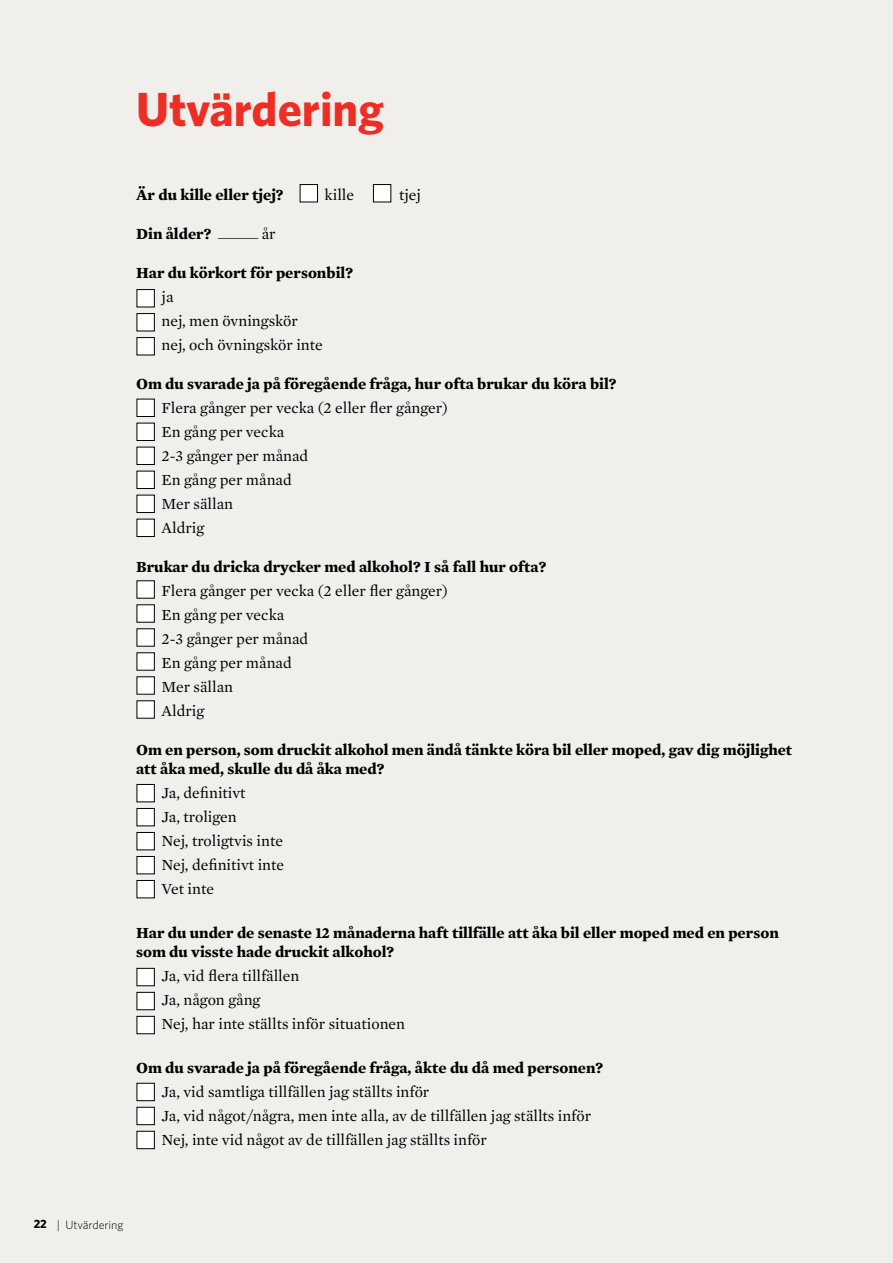
<style>
.page{position:relative;width:893px;height:1263px;background:#f0efec}
.page>*{position:absolute;margin:0;border:0;box-sizing:border-box;transform-origin:0 0}
.t1{font:700 48px "Whitney";color:#ee2e24}
.t2{font:15.75px/24px "Mercury Text G1";color:#000}
.t3{font:700 15.75px/19.5px "Mercury Text G1";color:#000}
.t4{font:300 12px "Whitney";color:#000}
.s1{font-weight:400}
.s2{font-weight:700}
</style>
<div class="page">
<div style="left:137px;top:290px;width:17px;height:17px;background:#fff"></div>
<div style="left:137px;top:289px;width:18px;height:18px;border:1px solid #000"></div>
<div style="left:300px;top:185px;width:18px;height:17px;background:#fff"></div>
<div style="left:300px;top:184px;width:18px;height:18px;border:1px solid #000"></div>
<div style="left:373px;top:185px;width:18px;height:17px;background:#fff"></div>
<div style="left:373px;top:184px;width:18px;height:18px;border:1px solid #000"></div>
<div style="left:137px;top:314px;width:17px;height:17px;background:#fff"></div>
<div style="left:137px;top:313px;width:18px;height:18px;border:1px solid #000"></div>
<div style="left:137px;top:338px;width:17px;height:17px;background:#fff"></div>
<div style="left:137px;top:337px;width:18px;height:18px;border:1px solid #000"></div>
<div style="left:137px;top:399px;width:17px;height:17px;background:#fff"></div>
<div style="left:137px;top:399px;width:18px;height:18px;border:1px solid #000"></div>
<div style="left:137px;top:423px;width:17px;height:17px;background:#fff"></div>
<div style="left:137px;top:423px;width:18px;height:18px;border:1px solid #000"></div>
<div style="left:137px;top:447px;width:17px;height:17px;background:#fff"></div>
<div style="left:137px;top:447px;width:18px;height:18px;border:1px solid #000"></div>
<div style="left:137px;top:471px;width:17px;height:17px;background:#fff"></div>
<div style="left:137px;top:471px;width:18px;height:18px;border:1px solid #000"></div>
<div style="left:137px;top:495px;width:17px;height:17px;background:#fff"></div>
<div style="left:137px;top:495px;width:18px;height:18px;border:1px solid #000"></div>
<div style="left:137px;top:519px;width:17px;height:17px;background:#fff"></div>
<div style="left:137px;top:519px;width:18px;height:18px;border:1px solid #000"></div>
<div style="left:137px;top:581px;width:17px;height:17px;background:#fff"></div>
<div style="left:137px;top:605px;width:17px;height:17px;background:#fff"></div>
<div style="left:137px;top:629px;width:17px;height:17px;background:#fff"></div>
<div style="left:137px;top:653px;width:17px;height:17px;background:#fff"></div>
<div style="left:137px;top:677px;width:17px;height:17px;background:#fff"></div>
<div style="left:137px;top:701px;width:17px;height:17px;background:#fff"></div>
<div style="left:137px;top:784px;width:17px;height:18px;background:#fff"></div>
<div style="left:137px;top:784px;width:18px;height:18px;border:1px solid #000"></div>
<div style="left:137px;top:808px;width:17px;height:18px;background:#fff"></div>
<div style="left:137px;top:808px;width:18px;height:18px;border:1px solid #000"></div>
<div style="left:137px;top:832px;width:17px;height:18px;background:#fff"></div>
<div style="left:137px;top:832px;width:18px;height:18px;border:1px solid #000"></div>
<div style="left:137px;top:856px;width:17px;height:18px;background:#fff"></div>
<div style="left:137px;top:856px;width:18px;height:18px;border:1px solid #000"></div>
<div style="left:137px;top:880px;width:17px;height:18px;background:#fff"></div>
<div style="left:137px;top:880px;width:18px;height:18px;border:1px solid #000"></div>
<div style="left:137px;top:968px;width:17px;height:18px;background:#fff"></div>
<div style="left:137px;top:968px;width:18px;height:18px;border:1px solid #000"></div>
<div style="left:137px;top:992px;width:17px;height:18px;background:#fff"></div>
<div style="left:137px;top:992px;width:18px;height:18px;border:1px solid #000"></div>
<div style="left:137px;top:1016px;width:17px;height:18px;background:#fff"></div>
<div style="left:137px;top:1016px;width:18px;height:18px;border:1px solid #000"></div>
<div style="left:137px;top:1083px;width:17px;height:18px;background:#fff"></div>
<div style="left:137px;top:1083px;width:18px;height:18px;border:1px solid #000"></div>
<div style="left:137px;top:1107px;width:17px;height:18px;background:#fff"></div>
<div style="left:137px;top:1107px;width:18px;height:18px;border:1px solid #000"></div>
<div style="left:137px;top:1131px;width:17px;height:18px;background:#fff"></div>
<div style="left:137px;top:1131px;width:18px;height:18px;border:1px solid #000"></div>
<h1 class="t1" style="left:136px;top:77px;width:249px">Utvärdering</h1>
<p class="t3" style="left:136px;top:184px;width:149px">Är du kille eller tjej?</p>
<p class="t2" style="left:325px;top:182px;width:31px">kille</p>
<p class="t2" style="left:399px;top:182px;width:23px">tjej</p>
<p class="t3" style="left:136px;top:223px;width:141px">Din ålder? <span class="s1">______ år</span></p>
<p class="t3" style="left:136px;top:262px;width:219px">Har du körkort för personbil?</p>
<p class="t2" style="left:162px;top:284px;width:163px">ja<br>nej, men övningskör nej, och övningskör inte</p>
<p class="t3" style="left:136px;top:373px;width:482px">Om du svarade ja på föregående fråga, hur ofta brukar du köra bil?</p>
<p class="t2" style="left:162px;top:395px;width:288px">Flera gånger per vecka (2 eller fler gånger)<br>En gång per vecka<br>2-3 gånger per månad<br>En gång per månad<br>Mer sällan<br>Aldrig</p>
<p class="t3" style="left:136px;top:556px;width:412px">Brukar du dricka drycker med alkohol? I så fall hur ofta?</p>
<p class="t2" style="left:162px;top:578px;width:288px">Flera gånger per vecka (2 eller fler gånger)<br>En gång per vecka<br>2-3 gånger per månad<br>En gång per månad<br>Mer sällan<br>Aldrig</p>
<p class="t3" style="left:136px;top:739px;width:658px">Om en person, som druckit alkohol men ändå tänkte köra bil eller moped, gav dig möjlighet att åka med, skulle du då åka med?</p>
<p class="t2" style="left:162px;top:780px;width:124px">Ja, definitivt<br>Ja, troligen<br>Nej, troligtvis inte<br>Nej, definitivt inte<br>Vet inte</p>
<p class="t3" style="left:136px;top:922px;width:644px">Har du under de senaste 12 månaderna haft tillfälle att åka bil eller moped med en person som du visste hade druckit alkohol?</p>
<p class="t2" style="left:162px;top:963px;width:245px">Ja, vid flera tillfällen<br>Ja, någon gång<br>Nej, har inte ställts inför situationen</p>
<p class="t3" style="left:136px;top:1057px;width:469px">Om du svarade ja på föregående fråga, åkte du då med personen?</p>
<p class="t2" style="left:162px;top:1079px;width:431px">Ja, vid samtliga tillfällen jag ställts inför<br>Ja, vid något/några, men inte alla, av de tillfällen jag ställts inför<br>Nej, inte vid något av de tillfällen jag ställts inför</p>
<p class="t4" style="left:34px;top:1216px;width:91px"><span class="s2">22</span> | Utvärdering</p>
</div>
